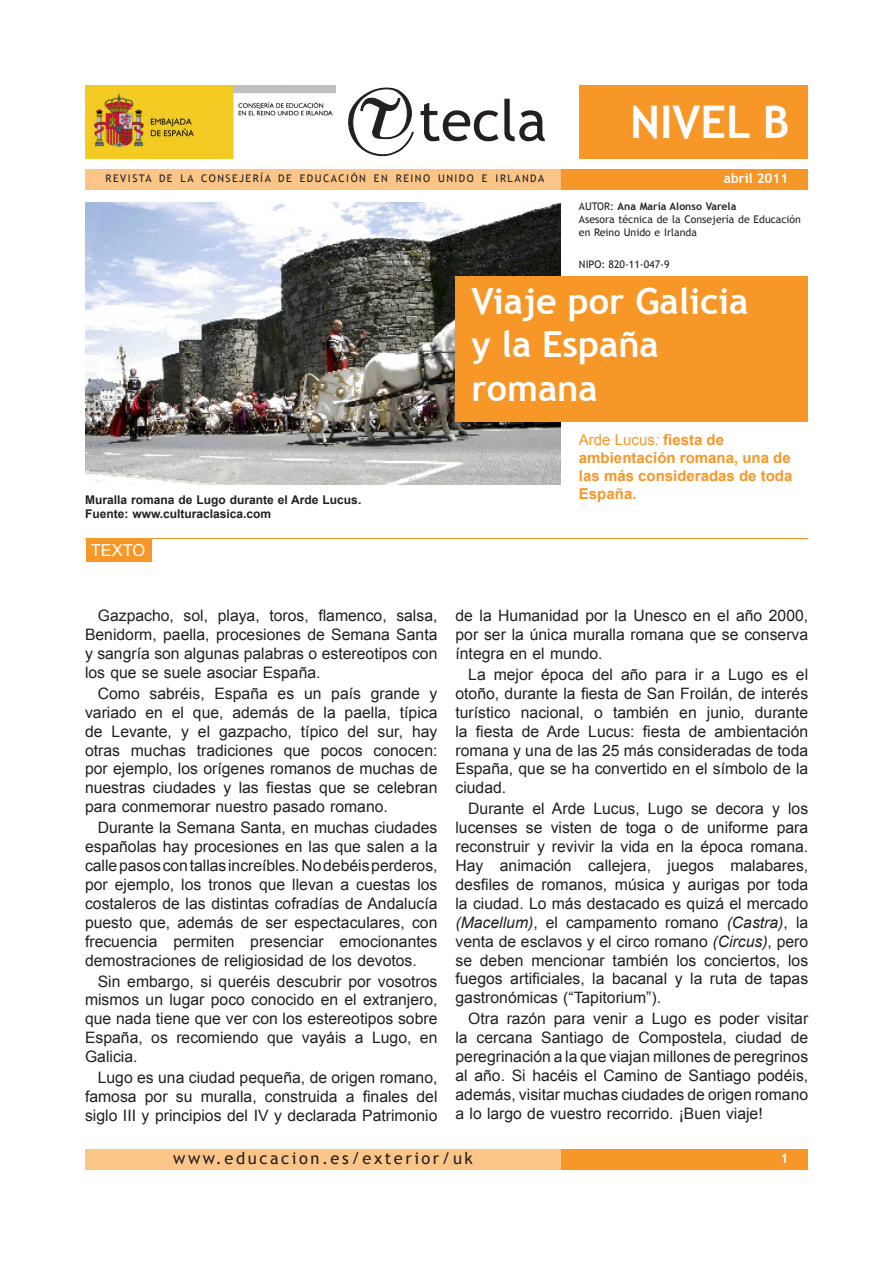
<style>
.page{position:relative;width:893px;height:1263px;background:#fff}
.page>*{position:absolute;margin:0;border:0;box-sizing:border-box;transform-origin:0 0}
.t1{font:700 45px "Trebuchet MS";color:#fff}
.TITULO_GENERAL{font:700 36px/43.2px "Trebuchet MS";color:#fff}
.t2{font:16.5px "Trebuchet MS";letter-spacing:.155em;color:#231f20}
.PARRAFO{font:16.5px "Arial";color:#fff}
.cuerpo_de_preguntas{font:15.75px/18.9px "Arial";color:#231f20;text-align:justify}
.TEXTO_SIMULADO{font:700 15px/18px "Arial";color:#f79727}
.t3{font:700 13.5px "Trebuchet MS";color:#fff}
.pie_foto{font:700 12px "Arial";color:#231f20}
.NOMBRE_AUTOR{font:10.5px/12.6px "Trebuchet MS";color:#231f20}
.NOMBRE_AUTOR-2{font:10.5px "Trebuchet MS";letter-spacing:.14em;color:#231f20}
.NOMBRE_AUTOR-3{font:700 10.5px "Trebuchet MS";color:#231f20}
.s1{font-weight:400}
.s2{font-weight:400;font-style:italic}
.s3{font-style:italic}
</style>
<div class="page">
<div style="left:85px;top:1149px;width:723px;height:20px;background:#f79727"></div>
<div style="left:85px;top:1149px;width:476px;height:20px;background:#fcc588"></div>
<img style="left:85px;top:203px;width:476px;height:282px">
<div style="left:85px;top:169px;width:723px;height:21px;background:#f79727"></div>
<div style="left:85px;top:169px;width:476px;height:21px;background:#fcc588"></div>
<svg style="left:348px;top:87px;width:66px;height:69px"></svg>
<svg style="left:421px;top:103px;width:77px;height:38px"></svg>
<svg style="left:504px;top:99px;width:41px;height:42px"></svg>
<div style="left:579px;top:85px;width:229px;height:73px;background:#f79727"></div>
<div style="left:455px;top:276px;width:353px;height:146px;background:#f79727"></div>
<div style="left:86px;top:539px;width:65px;height:23px;background:#f79727"></div>
<hr style="left:85px;top:538px;width:723px;height:1px;background:#f79727">
<img style="left:85px;top:85px;width:250px;height:74px">
<p class="t1" style="left:630px;top:94px;width:161px">NIVEL B</p>
<p class="NOMBRE_AUTOR-2" style="left:106px;top:173px;width:440px">REVISTA DE LA CONSEJERÍA DE EDUCACIÓN EN REINO UNIDO E IRLANDA</p>
<p class="t3" style="left:724px;top:169px;width:66px">abril 2011</p>
<p class="pie_foto" style="left:85px;top:491px;width:278px">Muralla romana de Lugo durante el Arde Lucus.</p>
<p class="pie_foto" style="left:85px;top:506px;width:188px">Fuente: www.culturaclasica.com</p>
<p class="PARRAFO" style="left:91px;top:539px;width:56px">TEXTO</p>
<p class="NOMBRE_AUTOR" style="left:579px;top:201px;width:14px">Autor</p>
<p class="NOMBRE_AUTOR-3" style="left:610px;top:200px;width:128px"><span class="s1">:</span> Ana María Alonso Varela</p>
<p class="NOMBRE_AUTOR" style="left:579px;top:213px;width:224px">Asesora técnica de la Consejería de Educación en Reino Unido e Irlanda</p>
<p class="NOMBRE_AUTOR" style="left:579px;top:258px;width:92px">NIPO: 820-11-047-9</p>
<p class="TITULO_GENERAL" style="left:471px;top:280px;width:278px">Viaje por Galicia</p>
<p class="TITULO_GENERAL" style="left:471px;top:323px;width:189px">y la España romana</p>
<p class="TEXTO_SIMULADO" style="left:579px;top:431px;width:215px"><span class="s1">Arde Lucus</span><span class="s2">:</span> fiesta de ambientación romana, una de las más consideradas de toda<br>España.</p>
<p class="cuerpo_de_preguntas" style="left:85px;top:606px;width:354px;text-indent:13px">Gazpacho, sol, playa, toros, flamenco, salsa, Benidorm, paella, procesiones de Semana Santa y sangría son algunas palabras o estereotipos con los que se suele asociar España.</p>
<p class="cuerpo_de_preguntas" style="left:85px;top:684px;width:354px;text-indent:13px">Como sabréis, España es un país grande y variado en el que, además de la paella, típica de Levante, y el gazpacho, típico del sur, hay otras muchas tradiciones que pocos conocen: por ejemplo, los orígenes romanos de muchas de nuestras ciudades y las fiestas que se celebran para conmemorar nuestro pasado romano.</p>
<p class="cuerpo_de_preguntas" style="left:85px;top:818px;width:354px;text-indent:13px">Durante la Semana Santa, en muchas ciudades españolas hay procesiones en las que salen a la calle pasos con tallas increíbles. No debéis perderos, por ejemplo, los tronos que llevan a cuestas los costaleros de las distintas cofradías de Andalucía puesto que, además de ser espectaculares, con frecuencia permiten presenciar emocionantes demostraciones de religiosidad de los devotos.</p>
<p class="cuerpo_de_preguntas" style="left:85px;top:972px;width:354px;text-indent:13px">Sin embargo, si queréis descubrir por vosotros mismos un lugar poco conocido en el extranjero, que nada tiene que ver con los estereotipos sobre España, os recomiendo que vayáis a Lugo, en Galicia.</p>
<p class="cuerpo_de_preguntas" style="left:85px;top:1068px;width:354px;text-indent:13px">Lugo es una ciudad pequeña, de origen romano, famosa por su muralla, construida a finales del siglo III y principios del IV y declarada Patrimonio</p>
<p class="cuerpo_de_preguntas" style="left:455px;top:606px;width:354px">de la Humanidad por la Unesco en el año 2000, por ser la única muralla romana que se conserva íntegra en el mundo.</p>
<p class="cuerpo_de_preguntas" style="left:455px;top:665px;width:354px;text-indent:13px">La mejor época del año para ir a Lugo es el otoño, durante la fiesta de San Froilán, de interés turístico nacional, o también en junio, durante la fiesta de Arde Lucus: fiesta de ambientación romana y una de las 25 más consideradas de toda España, que se ha convertido en el símbolo de la ciudad.</p>
<p class="cuerpo_de_preguntas" style="left:455px;top:799px;width:354px;text-indent:13px">Durante el Arde Lucus, Lugo se decora y los lucenses se visten de toga o de uniforme para reconstruir y revivir la vida en la época romana.<br>Hay animación callejera, juegos malabares, desfiles de romanos, música y aurigas por toda la ciudad. Lo más destacado es quizá el mercado <span class="s3">(Macellum)</span>, el campamento romano <span class="s3">(Castra)</span>, la venta de esclavos y el circo romano <span class="s3">(Circus)</span>, pero se deben mencionar también los conciertos, los fuegos artificiales, la bacanal y la ruta de tapas gastronómicas (“Tapitorium”).</p>
<p class="cuerpo_de_preguntas" style="left:455px;top:1009px;width:354px;text-indent:13px">Otra razón para venir a Lugo es poder visitar la cercana Santiago de Compostela, ciudad de peregrinación a la que viajan millones de peregrinos al año. Si hacéis el Camino de Santiago podéis, además, visitar muchas ciudades de origen romano a lo largo de vuestro recorrido. ¡Buen viaje!</p>
<p class="t2" style="left:173px;top:1148px;width:301px">www.educacion.es/exterior/uk</p>
<p class="t3" style="left:780px;top:1149px;width:9px">1</p>
</div>
